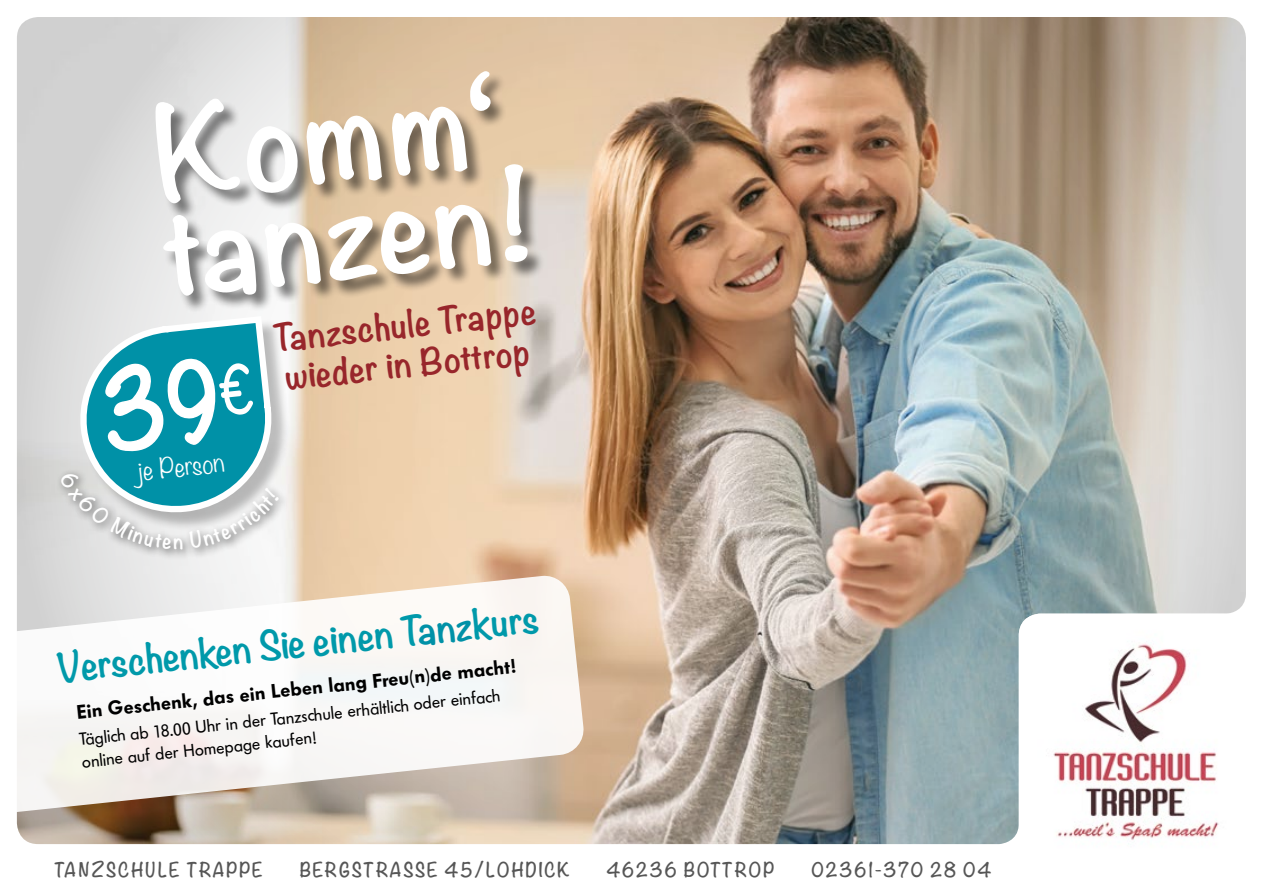
<style>
.page{position:relative;width:1263px;height:893px;background:#fff}
.page>*{position:absolute;margin:0;border:0;box-sizing:border-box;transform-origin:0 0}
.t1{font:700 113.55px/97.1px "Noteworthy";color:#fff}
.t2{font:700 36px "Noteworthy";color:#09a}
.t3{font:700 33px/39.6px "Noteworthy";color:#98262b}
.t4{font:300 24px "Noteworthy";color:#fff}
.t5{font:600 19.5px "Futura BQ";color:#000}
.t6{font:700 18px "Noteworthy";letter-spacing:.1em;color:#565656;scale:.9 1}
.t7{font:17.25px/22.5px "Futura BQ";color:#000}
.s1{color:#0091a7}
</style>
<div class="page">
<img style="left:17px;top:17px;width:1229px;height:827px">
<svg style="left:1019px;top:614px;width:227px;height:230px"></svg>
<img style="left:1037px;top:614px;width:197px;height:230px">
<div style="left:157px;top:73px;width:388px;height:240px;background:#000;opacity:.5"></div>
<div style="left:82px;top:319px;width:208px;height:211px;background:#000;opacity:.25"></div>
<div style="left:56px;top:469px;width:233px;height:91px;background:#000;opacity:.6"></div>
<svg style="left:16px;top:574px;width:569px;height:244px;fill:#f7f6f4"></svg>
<svg style="left:59px;top:313px;width:221px;height:236px"></svg>
<h1 class="t1" style="left:146px;top:104px;width:375px;rotate:-6deg">Komm‘ tanzen!</h1>
<h3 class="t4" style="left:135px;top:450px;width:89px;rotate:-6deg">je Person</h3>
<h3 class="t3" style="left:271px;top:317px;width:265px;rotate:-6deg">Tanzschule Trappe wieder in Bottrop</h3>
<h2 class="t2" style="left:54px;top:636px;width:486px;rotate:-6deg">Verschenken Sie einen T<span class="s1">anz</span>kurs</h2>
<p class="t5" style="left:76px;top:701px;width:443px;rotate:-6deg">Ein Geschenk, das ein Leben lang Freu(n)de macht!</p>
<p class="t7" style="left:78px;top:728px;width:424px;rotate:-6deg">Täglich ab 18.00 Uhr in der Tanzschule erhältlich oder einfach online auf der Homepage kaufen!</p>
<p class="t6" style="left:54px;top:853px;width:233px">TANZSCHULE TRAPPE</p>
<p class="t6" style="left:300px;top:853px;width:301px">BERGSTRASSE 45/LOHDICK</p>
<p class="t6" style="left:606px;top:853px;width:189px">46236 BOTTROP</p>
<p class="t6" style="left:811px;top:853px;width:202px">02361-370 28 04</p>
</div>
